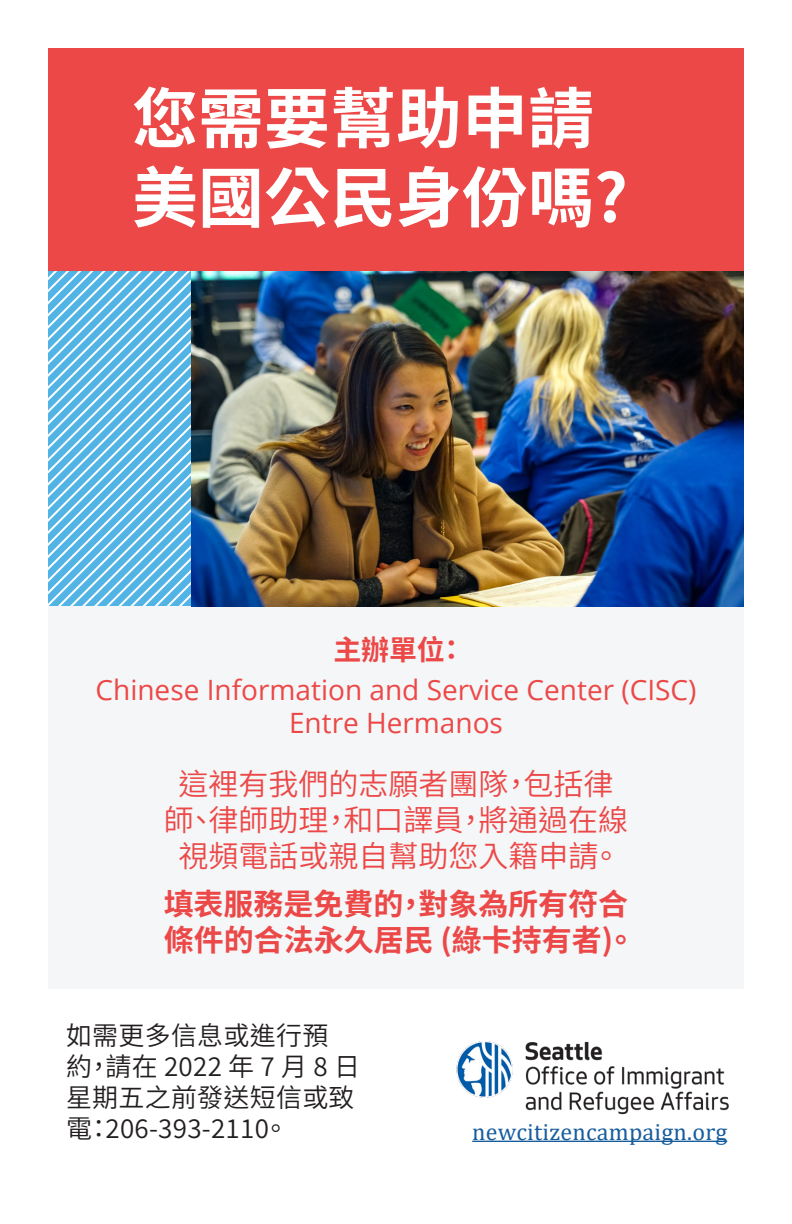
<style>
.page{position:relative;width:792px;height:1224px;background:#fff}
.page>*{position:absolute;margin:0;border:0;box-sizing:border-box;transform-origin:0 0}
.t1{font:700 66px/79.2px "Source Han Sans TW";color:#fff}
.t2{font:30px/36px "Source Han Sans TW";color:#ec4847;text-align:center}
.t3{font:700 30px/36px "Source Han Sans TW";color:#ec4847}
.t4{font:28px/40px "Open Sans";color:#ec4847;text-align:center}
.t5{font:26px/31.2px "Source Han Sans TW";letter-spacing:.01em;color:#231f20}
.t6{font:24px "Cambria";letter-spacing:.01em;color:#175d9e}
.s1{font-family:"Source Han Sans TW";font-weight:700}
</style>
<div class="page">
<div style="left:48px;top:48px;width:696px;height:223px;background:#ec4847"></div>
<div style="left:48px;top:594px;width:696px;height:395px;background:#f4f6f8"></div>
<svg style="left:48px;top:271px;width:144px;height:335px;background:#7ac4ea"></svg>
<img style="left:192px;top:271px;width:552px;height:335px">
<img style="left:456px;top:1041px;width:273px;height:100px">
<hr style="left:472px;top:1141px;width:255px;height:1px;background:#175d9e">
<p class="t1" style="left:132px;top:80px;width:497px">您需要幫助申請美國公民身份嗎?</p>
<p class="t4" style="left:96px;top:629px;width:603px"><span class="s1">主辦單位：<br></span>Chinese Information and Service Center (CISC)</p>
<p class="t4" style="left:289px;top:703px;width:215px">Entre Hermanos</p>
<p class="t2" style="left:164px;top:766px;width:466px">這裡有我們的志願者團隊，包括律師、律師助理，和口譯員，將通過在線視頻電話或親自幫助您入籍申請。</p>
<p class="t3" style="left:164px;top:886px;width:474px">填表服務是免費的，對象為所有符合條件的合法永久居民 (綠卡持有者)。</p>
<p class="t5" style="left:66px;top:1020px;width:296px">如需更多信息或進行預約，請在 2022 年 7 月 8 日星期五之前發送短信或致電：206-393-2110。</p>
<p class="t6" style="left:472px;top:1118px;width:257px">newcitizencampaign.org</p>
</div>
